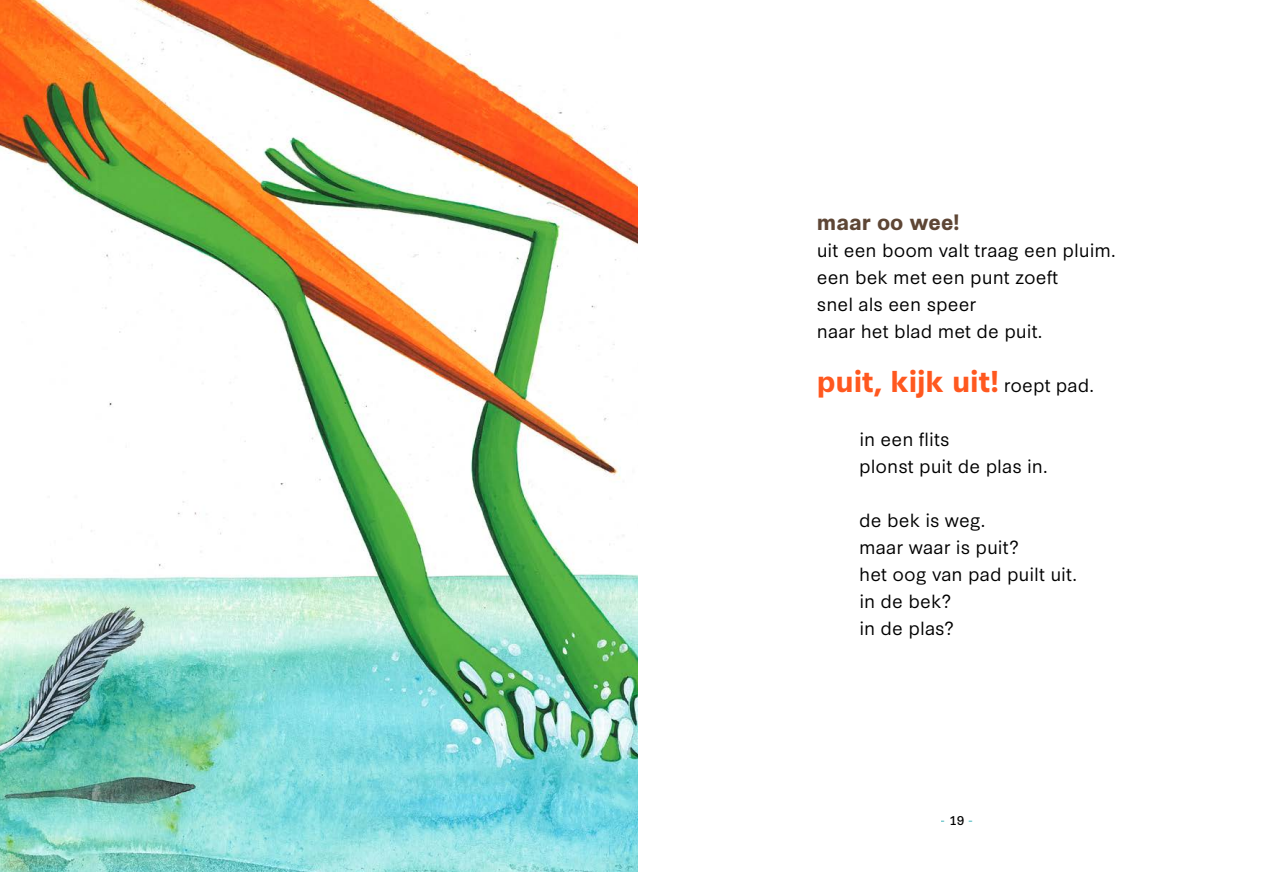
<style>
.page{position:relative;width:1276px;height:872px;background:#fff}
.page>*{position:absolute;margin:0;border:0;box-sizing:border-box;transform-origin:0 0}
.t1{font:700 28.5px "Synthese";letter-spacing:-.005em;color:#ff581f}
.t2{font:700 21px "Synthese";letter-spacing:-.005em;color:#5e4635}
.t3{font:18px/27px "Synthese";color:#000}
.t4{font:12px "Synthese";color:#64c2c7}
.s1{font-weight:400;font-size:18px;color:#000}
.s2{color:#000}
</style>
<div class="page">
<img style="left:0;top:0;width:638px;height:872px">
<p class="t2" style="left:817px;top:205px;width:144px">maar oo wee!</p>
<p class="t3" style="left:816px;top:235px;width:300px">uit een boom valt traag een pluim. een bek met een punt zoeft<br>snel als een speer<br>naar het blad met de puit.</p>
<h1 class="t1" style="left:817px;top:359px;width:279px">puit, kijk uit! <span class="s1">roept pad.</span></h1>
<p class="t3" style="left:859px;top:424px;width:190px">in een flits<br>plonst puit de plas in.</p>
<p class="t3" style="left:859px;top:505px;width:219px">de bek is weg.<br>maar waar is puit?<br>het oog van pad puilt uit. in de bek?<br>in de plas?</p>
<p class="t4" style="left:941px;top:811px;width:34px">- <span class="s2">19</span> -</p>
</div>
